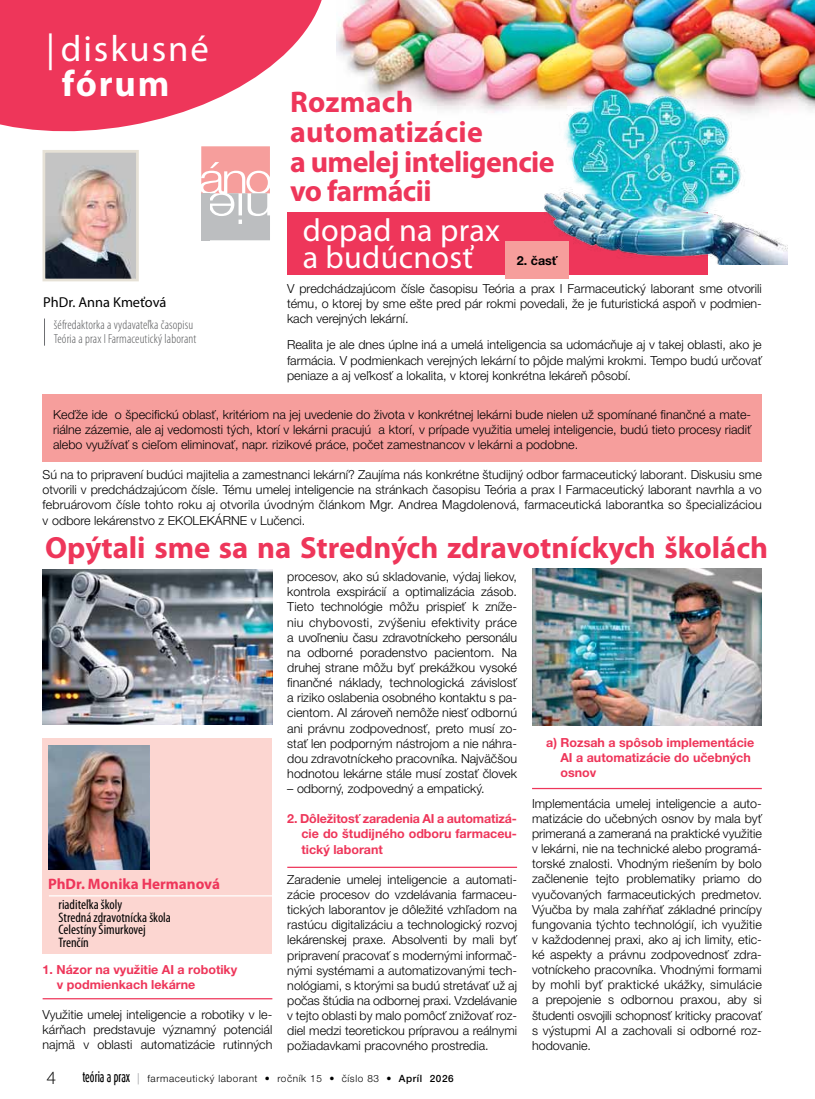
<style>
.page{position:relative;width:815px;height:1099px;background:#fff}
.page>*{position:absolute;margin:0;border:0;box-sizing:border-box;transform-origin:0 0}
.t1{font:36.75px "Myriad Pro";letter-spacing:.05em;color:#fff}
.t2{font:700 36.75px "Myriad Pro";letter-spacing:.05em;color:#fff}
.t3{font:32.12px/26.6px "Myriad Pro";letter-spacing:.01em;color:#fff}
.t4{font:700 30.62px "Myriad Pro";color:#ee365a}
.t5{font:700 29.88px/29.6px "Myriad Pro";letter-spacing:-.02em;color:#ee365a}
.t6{font:300 18.75px "Myriad Pro";color:#000}
.t7{font:700 15.12px "Myriad Pro";color:#ee365a}
.t8{font:14.38px "Myriad Pro";color:#000}
.t9{font:condensed 13.75px/12.5px "Myriad Pro";color:#000}
.t10{font:300 condensed 13.12px/13.8px "Myriad Pro";letter-spacing:.01em;color:#58595b}
.t11{font:300 12.5px/15.1px "Helvetica Neue LT Pro";color:#000;text-align:justify}
.t12{font:700 12.5px/15.1px "Helvetica Neue LT Pro";color:#ee365a}
.t13{font:700 12.5px "Helvetica Neue LT Pro";color:#000}
.t14{font:300 10px "Helvetica Neue LT Pro";letter-spacing:.06em;color:#000}
.s1{font-family:"Dax CE";font-weight:500;font-size:14.5px}
.s2{font-size:11.25px;color:#939598}
.s3{font-weight:700}
.s4{font-weight:500}
</style>
<div class="page">
<img style="left:337px;top:0;width:478px;height:113px">
<div style="left:43px;top:394px;width:719px;height:67px;background:#f69e9c"></div>
<img style="left:47px;top:154px;width:88px;height:123px">
<div style="left:43px;top:150px;width:96px;height:131px;border:3px solid #e6e1d6"></div>
<svg style="left:44px;top:318px;width:1px;height:27px"></svg>
<svg style="left:0;top:0;width:337px;height:132px;fill:#ee365a"></svg>
<svg style="left:201px;top:146px;width:69px;height:94px;background:#debbbb"></svg>
<div style="left:287px;top:212px;width:421px;height:63px;background:#ee365a"></div>
<div style="left:43px;top:737px;width:229px;height:216px;background:#fcd6d1"></div>
<img style="left:48px;top:745px;width:101px;height:124px">
<hr style="left:49px;top:895px;width:228px;height:1px;background:#fff">
<img style="left:43px;top:570px;width:229px;height:155px">
<img style="left:532px;top:568px;width:230px;height:157px">
<hr style="left:43px;top:998px;width:229px;height:1px;background:#ee365a">
<hr style="left:287px;top:866px;width:230px;height:1px;background:#ee365a">
<hr style="left:532px;top:787px;width:230px;height:2px;background:#ee365a">
<img style="left:509px;top:79px;width:279px;height:186px">
<div style="left:505px;top:241px;width:64px;height:38px;background:#f69e9c"></div>
<h1 class="t1" style="left:46px;top:26px;width:164px">| diskusné</h1>
<h1 class="t2" style="left:62px;top:59px;width:109px">fórum</h1>
<h3 class="t5" style="left:290px;top:87px;width:266px">Rozmach automatizácie<br>a umelej inteligencie vo farmácii</h3>
<h2 class="t3" style="left:303px;top:216px;width:199px">dopad na prax a budúcnosť</h2>
<p class="t13" style="left:517px;top:252px;width:42px">2. časť</p>
<p class="t11" style="left:287px;top:280px;width:476px">V predchádzajúcom čísle časopisu Teória a prax I Farmaceutický laborant sme otvorili tému, o ktorej by sme ešte pred pár rokmi povedali, že je futuristická aspoň v podmien&shy;kach verejných lekární.</p>
<p class="t11" style="left:287px;top:337px;width:476px">Realita je ale dnes úplne iná a umelá inteligencia sa udomácňuje aj v takej oblasti, ako je farmácia. V podmienkach verejných lekární to pôjde malými krokmi. Tempo budú určovať peniaze a aj veľkosť a lokalita, v ktorej konkrétna lekáreň pôsobí.</p>
<p class="t11" style="left:53px;top:406px;width:700px">Keďže ide o špecifickú oblasť, kritériom na jej uvedenie do života v konkrétnej lekárni bude nielen už spomínané finančné a mate&shy;riálne zázemie, ale aj vedomosti tých, ktorí v lekárni pracujú a ktorí, v prípade využitia umelej inteligencie, budú tieto procesy riadiť alebo využívať s cieľom eliminovať, napr. rizikové práce, počet zamestnancov v lekárni a podobne.</p>
<p class="t11" style="left:43px;top:467px;width:721px">Sú na to pripravení budúci majitelia a zamestnanci lekární? Zaujíma nás konkrétne študijný odbor farmaceutický laborant. Diskusiu sme otvorili v predchádzajúcom čísle. Tému umelej inteligencie na stránkach časopisu Teória a prax I Farmaceutický laborant navrhla a vo februárovom čísle tohto roku aj otvorila úvodným článkom Mgr. Andrea Magdolenová, farmaceutická laborantka so špecializáciou v odbore lekárenstvo z EKOLEKÁRNE v Lučenci.</p>
<p class="t8" style="left:43px;top:293px;width:125px">PhDr. Anna Kmeťová</p>
<p class="t10" style="left:54px;top:318px;width:144px">šéfredaktorka a vydavateľka časopisu<br>Teória a prax I Farmaceutický laborant</p>
<h3 class="t4" style="left:45px;top:527px;width:724px">Opýtali sme sa na Stredných zdravotníckych školách</h3>
<p class="t7" style="left:48px;top:874px;width:174px">PhDr. Monika Hermanová</p>
<p class="t9" style="left:59px;top:898px;width:114px">riaditeľka školy<br>Stredná zdravotnícka škola<br>Celestíny Šimurkovej<br>Trenčín</p>
<p class="t12" style="left:57px;top:961px;width:182px;text-indent:-14px">1. Názor na využitie AI a robotiky v podmienkach lekárne</p>
<p class="t11" style="left:43px;top:1006px;width:231px">Využitie umelej inteligencie a robotiky v le&shy;kárňach predstavuje významný potenciál najmä v oblasti automatizácie rutinných</p>
<p class="t11" style="left:287px;top:569px;width:231px">procesov, ako sú skladovanie, výdaj liekov, kontrola exspirácií a optimalizácia zásob.<br>Tieto technológie môžu prispieť k zníže&shy;niu chybovosti, zvýšeniu efektivity práce a uvoľneniu času zdravotníckeho personálu na odborné poradenstvo pacientom. Na druhej strane môžu byť prekážkou vysoké finančné náklady, technologická závislosť a riziko oslabenia osobného kontaktu s pa&shy;cientom. AI zároveň nemôže niesť odbornú ani právnu zodpovednosť, preto musí zo&shy;stať len podporným nástrojom a nie náhra&shy;dou zdravotníckeho pracovníka. Najväčšou hodnotou lekárne stále musí zostať človek</p>
<p class="t11" style="left:287px;top:780px;width:199px">– odborný, zodpovedný a empatický.</p>
<p class="t12" style="left:301px;top:811px;width:217px;text-align:justify;text-indent:-14px">2. Dôležitosť zaradenia AI a automatizá&shy;cie do študijného odboru farmaceu&shy;tický laborant</p>
<p class="t11" style="left:287px;top:871px;width:231px">Zaradenie umelej inteligencie a automati&shy;zácie procesov do vzdelávania farmaceu&shy;tických laborantov je dôležité vzhľadom na rastúcu digitalizáciu a technologický rozvoj lekárenskej praxe. Absolventi by mali byť pripravení pracovať s modernými informač&shy;nými systémami a automatizovanými tech&shy;nológiami, s ktorými sa budú stretávať už aj počas štúdia na odbornej praxi. Vzdelávanie v tejto oblasti by malo pomôcť znižovať roz&shy;diel medzi teoretickou prípravou a reálnymi požiadavkami pracovného prostredia.</p>
<h3 class="t6" style="left:47px;top:1066px;width:11px">4</h3>
<p class="t14" style="left:82px;top:1072px;width:373px"><span class="s1">teória a prax</span> <span class="s2">|</span> farmaceutický laborant <span class="s3">•</span> ročník 15 <span class="s3">•</span> číslo 83 <span class="s3">•</span> <span class="s4">Apríl 2026</span></p>
<p class="t12" style="left:560px;top:735px;width:195px;text-indent:-14px">a) Rozsah a spôsob implementácie<br>AI a automatizácie do učebných osnov</p>
<p class="t11" style="left:532px;top:795px;width:231px">Implementácia umelej inteligencie a auto&shy;matizácie do učebných osnov by mala byť primeraná a zameraná na praktické využitie v lekárni, nie na technické alebo programá&shy;torské znalosti. Vhodným riešením by bolo začlenenie tejto problematiky priamo do vyučovaných farmaceutických predmetov.<br>Výučba by mala zahŕňať základné princípy fungovania týchto technológií, ich využitie v každodennej praxi, ako aj ich limity, etic&shy;ké aspekty a právnu zodpovednosť zdra&shy;votníckeho pracovníka. Vhodnými formami by mohli byť praktické ukážky, simulácie a prepojenie s odbornou praxou, aby si študenti osvojili schopnosť kriticky pracovať s výstupmi AI a zachovali si odborné roz&shy;hodovanie.</p>
</div>
